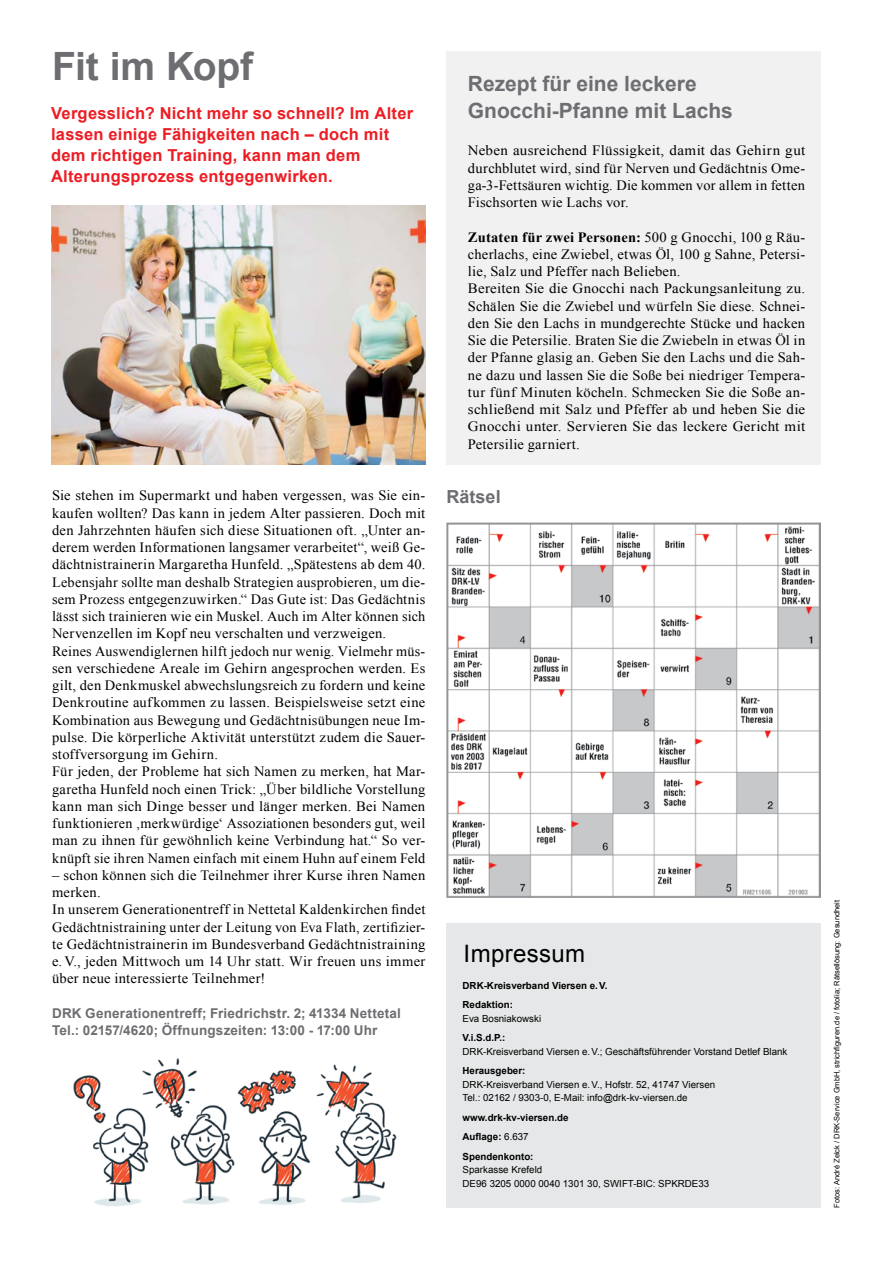
<style>
.page{position:relative;width:872px;height:1263px;background:#fff}
.page>*{position:absolute;margin:0;border:0;box-sizing:border-box;transform-origin:0 0}
.t1{font:700 39px "Arial";letter-spacing:-.005em;color:#6d6e71}
.t2{font:24px "Arial";letter-spacing:.015em;color:#000}
.t3{font:700 21px/27px "Arial";color:#6d6e71}
.t4{font:700 18px "Arial";color:#6d6e71}
.t5{font:700 16.5px/21px "Arial";letter-spacing:.015em;color:#ed1d24}
.t6{font:14.25px/17.2px "Times New Roman";letter-spacing:.02em;color:#000}
.t7{font:14.25px/17.2px "Times New Roman";letter-spacing:.02em;color:#000;text-align:justify;scale:1.05 1}
.t8{font:700 13.5px/17.2px "Arial";letter-spacing:.015em;color:#6d6e71}
.t9{font:9.75px/13.5px "Arial";color:#000}
.t10{font:700 9.75px/19.5px "Arial";color:#000}
.t11{font:7.5px "Arial";color:#000}
.s1{font-weight:700}
.s2{font-weight:400}
</style>
<div class="page">
<div style="left:446px;top:51px;width:375px;height:413px;background:#f1f1f2"></div>
<div style="left:446px;top:923px;width:375px;height:285px;background:#e6e7e8"></div>
<img style="left:51px;top:206px;width:374px;height:258px">
<img style="left:73px;top:1058px;width:324px;height:149px">
<img style="left:446px;top:523px;width:375px;height:374px">
<h1 class="t1" style="left:52px;top:40px;width:203px">Fit im Kopf</h1>
<p class="t5" style="left:51px;top:104px;width:364px">Vergesslich? Nicht mehr so schnell? Im Alter lassen einige Fähigkeiten nach – doch mit dem richtigen Training, kann man dem Alterungsprozess entgegenwirken.</p>
<p class="t6" style="left:52px;top:487px;width:375px">Sie stehen im Supermarkt und haben vergessen, was Sie ein&shy;kaufen wollten? Das kann in jedem Alter passieren. Doch mit den Jahrzehnten häufen sich diese Situationen oft. „Unter an&shy;derem werden Informationen langsamer verarbeitet“, weiß Ge&shy;dächtnistrainerin Margaretha Hunfeld. „Spätestens ab dem 40.<br>Lebensjahr sollte man deshalb Strategien ausprobieren, um die&shy;sem Prozess entgegenzuwirken.“ Das Gute ist: Das Gedächtnis lässt sich trainieren wie ein Muskel. Auch im Alter können sich Nervenzellen im Kopf neu verschalten und verzweigen.<br>Reines Auswendiglernen hilft jedoch nur wenig. Vielmehr müs&shy;sen verschiedene Areale im Gehirn angesprochen werden. Es gilt, den Denkmuskel abwechslungsreich zu fordern und keine Denkroutine aufkommen zu lassen. Beispielsweise setzt eine Kombination aus Bewegung und Gedächtnisübungen neue Im&shy;pulse. Die körperliche Aktivität unterstützt zudem die Sauer&shy;stoffversorgung im Gehirn.<br>Für jeden, der Probleme hat sich Namen zu merken, hat Mar&shy;garetha Hunfeld noch einen Trick: „Über bildliche Vorstellung kann man sich Dinge besser und länger merken. Bei Namen funktionieren ‚merkwürdige‘ Assoziationen besonders gut, weil man zu ihnen für gewöhnlich keine Verbindung hat.“ So ver&shy;knüpft sie ihren Namen einfach mit einem Huhn auf einem Feld</p>
<p class="t6" style="left:52px;top:866px;width:375px">– schon können sich die Teilnehmer ihrer Kurse ihren Namen merken.<br>In unserem Generationentreff in Nettetal Kaldenkirchen findet Gedächtnistraining unter der Leitung von Eva Flath, zertifizier&shy;te Gedächtnistrainerin im Bundesverband Gedächtnistraining e. V., jeden Mittwoch um 14 Uhr statt. Wir freuen uns immer über neue interessierte Teilnehmer!</p>
<p class="t8" style="left:52px;top:1005px;width:350px">DRK Generationentreff; Friedrichstr. 2; 41334 Nettetal<br>Tel.: 02157/4620; Öffnungszeiten: 13:00 - 17:00 Uhr</p>
<h3 class="t3" style="left:468px;top:71px;width:266px">Rezept für eine leckere<br>Gnocchi-Pfanne mit Lachs</h3>
<p class="t7" style="left:468px;top:142px;width:323px">Neben ausreichend Flüssigkeit, damit das Gehirn gut durchblutet wird, sind für Nerven und Gedächtnis Ome&shy;ga-3-Fettsäuren wichtig. Die kommen vor allem in fetten Fischsorten wie Lachs vor.</p>
<p class="t6" style="left:468px;top:228px;width:339px"><span class="s1">Zutaten für zwei Personen:</span> 500 g Gnocchi, 100 g Räu&shy;cherlachs, eine Zwiebel, etwas Öl, 100 g Sahne, Petersi&shy;lie, Salz und Pfeffer nach Belieben.<br>Bereiten Sie die Gnocchi nach Packungsanleitung zu.<br>Schälen Sie die Zwiebel und würfeln Sie diese. Schnei&shy;den Sie den Lachs in mundgerechte Stücke und hacken Sie die Petersilie. Braten Sie die Zwiebeln in etwas Öl in der Pfanne glasig an. Geben Sie den Lachs und die Sah&shy;ne dazu und lassen Sie die Soße bei niedriger Tempera&shy;tur fünf Minuten köcheln. Schmecken Sie die Soße an&shy;schließend mit Salz und Pfeffer ab und heben Sie die Gnocchi unter. Servieren Sie das leckere Gericht mit Petersilie garniert.</p>
<p class="t4" style="left:446px;top:485px;width:56px">Rätsel</p>
<h2 class="t2" style="left:463px;top:938px;width:123px">Impressum</h2>
<p class="t10" style="left:462px;top:976px;width:146px">DRK-Kreisverband Viersen e.V.<br>Redaktion:</p>
<p class="t9" style="left:462px;top:1012px;width:80px">Eva Bosniakowski</p>
<p class="t10" style="left:462px;top:1028px;width:44px">V.i.S.d.P.:</p>
<p class="t9" style="left:462px;top:1045px;width:326px">DRK-Kreisverband Viersen e.V.; Geschäftsführender Vorstand Detlef Blank</p>
<p class="t10" style="left:462px;top:1061px;width:64px">Herausgeber:</p>
<p class="t9" style="left:462px;top:1078px;width:254px">DRK-Kreisverband Viersen e.V., Hofstr. 52, 41747 Viersen<br>Tel.: 02162 / 9303-0, E-Mail: info@drk-kv-viersen.de</p>
<p class="t10" style="left:462px;top:1108px;width:107px">www.drk-kv-viersen.de<br>Auflage: <span class="s2">6.637<br></span>Spendenkonto:</p>
<p class="t9" style="left:462px;top:1163px;width:248px">Sparkasse Krefeld<br>DE96 3205 0000 0040 1301 30, SWIFT-BIC: SPKRDE33</p>
<p class="t11" style="left:832px;top:1208px;width:309px;rotate:-90deg">Fotos: André Zelck / DRK-Service GmbH, strichfiguren.de / fotolia; Rätsellösung: Gesundheit</p>
</div>
